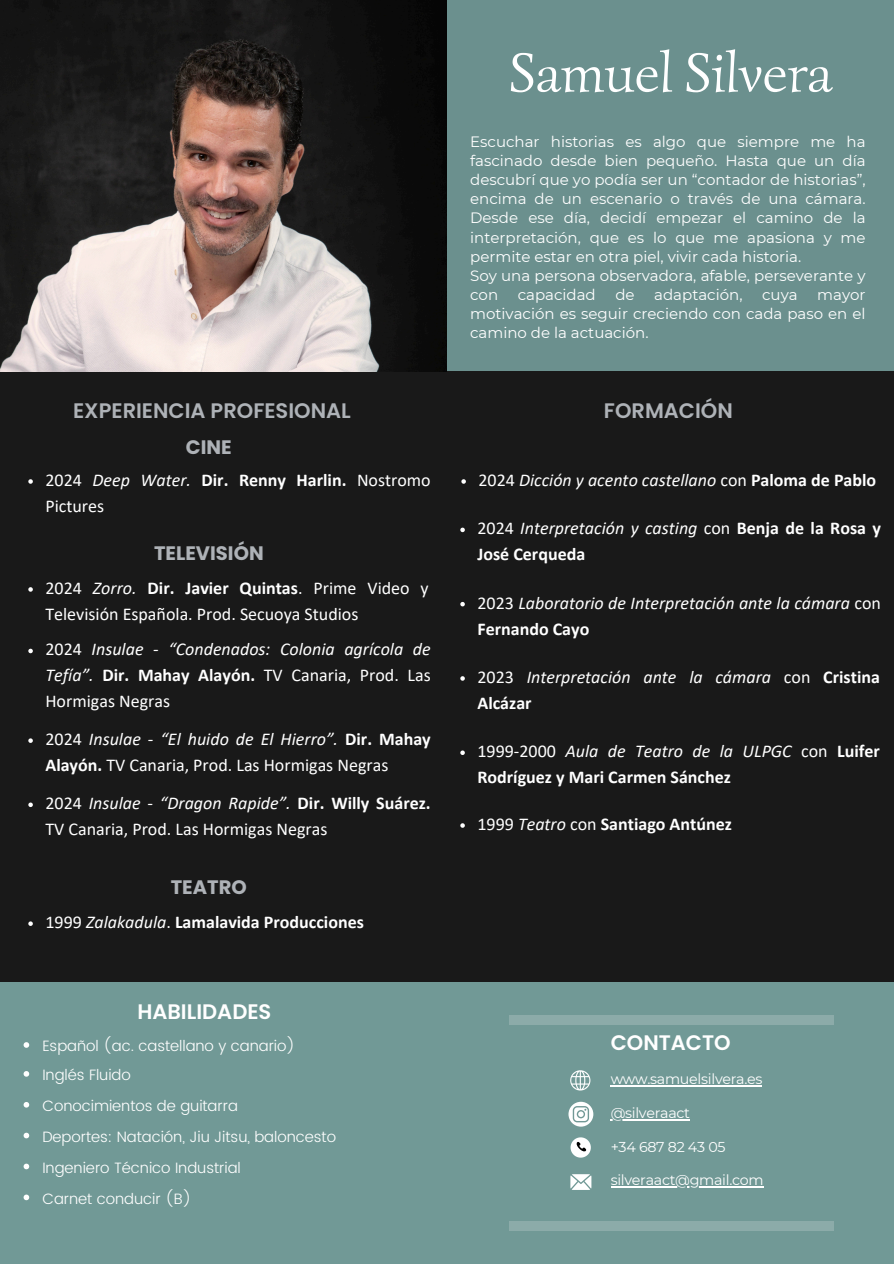
<style>
.page{position:relative;width:894px;height:1264px;background:#fff}
.page>*{position:absolute;margin:0;border:0;box-sizing:border-box;transform-origin:0 0}
.t1{font:55.8px "Simonetta";letter-spacing:-.005em;color:#fff}
.t2{font:600 21px "Poppins";color:#aeb2b7}
.t3{font:600 21px "Poppins";color:#fff}
.t4{font:700 19.5px "Poppins";color:#aeb2b7}
.t5{font:18px/25.8px "Calibri";color:#fff}
.t6{font:italic 18px/25.8px "Calibri";color:#fff}
.t7{font:700 18px/25.8px "Calibri";color:#fff}
.t8{font:15px/19.2px "Montserrat";color:#fff;text-align:justify}
.t9{font:300 15px "Poppins";letter-spacing:-.005em;color:#fff}
.t10{font:14.25px "Montserrat";letter-spacing:-.02em;color:#fff}
.s1{font-style:italic}
.s2{font-weight:700}
.s3{font-style:normal}
.s4{font-weight:700;font-style:normal}
.s5{font-weight:400}
.s6{font-weight:400;font-style:italic}
</style>
<div class="page">
<div style="left:0;top:0;width:893px;height:1263px;background:#191919"></div>
<div style="left:0;top:0;width:893px;height:371px;background:#6b908e"></div>
<div style="left:0;top:981px;width:893px;height:282px;background:#719996"></div>
<svg style="left:570px;top:1137px;width:20px;height:20px"></svg>
<img style="left:0;top:0;width:446px;height:371px">
<svg style="left:568px;top:1101px;width:25px;height:25px"></svg>
<svg style="left:570px;top:1174px;width:21px;height:15px"></svg>
<svg style="left:28px;top:479px;width:5px;height:5px"></svg>
<svg style="left:28px;top:648px;width:5px;height:5px"></svg>
<svg style="left:28px;top:587px;width:5px;height:4px"></svg>
<svg style="left:28px;top:738px;width:5px;height:5px"></svg>
<svg style="left:28px;top:802px;width:5px;height:5px"></svg>
<svg style="left:28px;top:921px;width:5px;height:4px"></svg>
<div style="left:508px;top:1221px;width:325px;height:9px;background:#8caba9"></div>
<div style="left:508px;top:1015px;width:325px;height:9px;background:#8caba9"></div>
<svg style="left:460px;top:527px;width:4px;height:5px"></svg>
<svg style="left:460px;top:602px;width:4px;height:4px"></svg>
<svg style="left:460px;top:676px;width:4px;height:4px"></svg>
<svg style="left:461px;top:479px;width:5px;height:5px"></svg>
<svg style="left:460px;top:750px;width:4px;height:5px"></svg>
<svg style="left:460px;top:823px;width:4px;height:4px"></svg>
<svg style="left:24px;top:1163px;width:5px;height:6px"></svg>
<svg style="left:24px;top:1102px;width:5px;height:5px"></svg>
<svg style="left:24px;top:1194px;width:5px;height:6px"></svg>
<svg style="left:24px;top:1132px;width:5px;height:6px"></svg>
<svg style="left:24px;top:1042px;width:5px;height:5px"></svg>
<svg style="left:24px;top:1071px;width:5px;height:5px"></svg>
<hr style="left:610px;top:1085px;width:152px;height:1px;background:#fff">
<hr style="left:610px;top:1118px;width:79px;height:2px;background:#fff">
<hr style="left:610px;top:1186px;width:153px;height:1px;background:#fff">
<svg style="left:570px;top:1070px;width:20px;height:20px"></svg>
<h1 class="t1" style="left:508px;top:38px;width:325px">Samuel Silvera</h1>
<h2 class="t2" style="left:73px;top:395px;width:279px">EXPERIENCIA PROFESIONAL</h2>
<h2 class="t4" style="left:186px;top:433px;width:47px">CINE</h2>
<p class="t5" style="left:45px;top:468px;width:387px">2024 <span class="s1">Deep Water.</span> <span class="s2">Dir. Renny Harlin.</span> Nostromo<br>Pictures</p>
<h2 class="t4" style="left:154px;top:539px;width:111px">TELEVISIÓN</h2>
<p class="t5" style="left:45px;top:576px;width:385px">2024 <span class="s1">Zorro.</span> <span class="s2">Dir. Javier Quintas</span>. Prime Video y<br>Televisión Española. Prod. Secuoya Studios</p>
<p class="t6" style="left:45px;top:638px;width:387px;text-align:justify"><span class="s3">2024</span> Insulae - “Condenados: Colonia agrícola de Tefía”. <span class="s4">Dir. Mahay Alayón.</span> <span class="s3">TV Canaria, Prod. Las Hormigas Negras</span></p>
<p class="t5" style="left:45px;top:727px;width:387px">2024 <span class="s1">Insulae - “El huido de El Hierro”.</span> <span class="s2">Dir. Mahay<br>Alayón.</span> TV Canaria, Prod. Las Hormigas Negras</p>
<p class="t5" style="left:45px;top:792px;width:387px">2024 <span class="s1">Insulae - “Dragon Rapide”.</span> <span class="s2">Dir. Willy Suárez.<br></span>TV Canaria, Prod. Las Hormigas Negras</p>
<h2 class="t4" style="left:171px;top:873px;width:77px">TEATRO</h2>
<p class="t7" style="left:45px;top:910px;width:320px"><span class="s5">1999</span> <span class="s6">Zalakadula</span><span class="s5">.</span> Lamalavida Producciones</p>
<p class="t3" style="left:137px;top:996px;width:135px">HABILIDADES</p>
<p class="t8" style="left:470px;top:132px;width:397px">Escuchar historias es algo que siempre me ha fascinado desde bien pequeño. Hasta que un día descubrí que yo podía ser un “contador de historias”, encima de un escenario o través de una cámara.<br>Desde ese día, decidí empezar el camino de la interpretación, que es lo que me apasiona y me permite estar en otra piel, vivir cada historia.</p>
<p class="t8" style="left:470px;top:266px;width:397px">Soy una persona observadora, afable, perseverante y con</p>
<p class="t8" style="left:517px;top:285px;width:79px">capacidad</p>
<p class="t8" style="left:615px;top:285px;width:21px">de</p>
<p class="t8" style="left:654px;top:285px;width:90px">adaptación,</p>
<p class="t8" style="left:761px;top:285px;width:37px">cuya</p>
<p class="t8" style="left:470px;top:285px;width:397px;text-indent:347px">mayor motivación es seguir creciendo con cada paso en el camino de la actuación.</p>
<p class="t2" style="left:603px;top:395px;width:130px">FORMACIÓN</p>
<h2 class="t6" style="left:478px;top:468px;width:399px"><span class="s3">2024</span> Dicción y acento castellano <span class="s3">con</span> <span class="s4">Paloma de Pablo</span></h2>
<p class="t7" style="left:477px;top:517px;width:405px"><span class="s5">2024</span> <span class="s6">Interpretación y casting</span> <span class="s5">con</span> Benja de la Rosa y<br>José Cerqueda</p>
<p class="t6" style="left:477px;top:591px;width:405px"><span class="s3">2023</span> Laboratorio de Interpretación ante la cámara <span class="s3">con<br></span><span class="s4">Fernando Cayo</span></p>
<p class="t6" style="left:477px;top:665px;width:404px"><span class="s3">2023</span> Interpretación ante la cámara <span class="s3">con</span> <span class="s4">Cristina<br>Alcázar</span></p>
<p class="t7" style="left:477px;top:739px;width:404px"><span class="s5">1999-2000</span> <span class="s6">Aula de Teatro de la ULPGC</span> <span class="s5">con</span> Luifer<br>Rodríguez y Mari Carmen Sánchez</p>
<h2 class="t7" style="left:477px;top:812px;width:256px"><span class="s5">1999</span> <span class="s6">Teatro</span> <span class="s5">con</span> Santiago Antúnez</h2>
<p class="t3" style="left:610px;top:1027px;width:121px">CONTACTO</p>
<p class="t9" style="left:42px;top:1037px;width:254px">Español (ac. castellano y canario)</p>
<h2 class="t9" style="left:42px;top:1066px;width:90px">Inglés Fluido</h2>
<p class="t10" style="left:610px;top:1070px;width:153px">www.samuelsilvera.es</p>
<p class="t10" style="left:610px;top:1104px;width:81px">@silveraact</p>
<p class="t10" style="left:610px;top:1137px;width:116px">+34 687 82 43 05</p>
<p class="t10" style="left:610px;top:1171px;width:154px">silveraact@gmail.com</p>
<p class="t9" style="left:42px;top:1096px;width:197px">Conocimientos de guitarra</p>
<p class="t9" style="left:42px;top:1127px;width:295px">Deportes: Natación, Jiu Jitsu, baloncesto</p>
<p class="t9" style="left:42px;top:1158px;width:200px">Ingeniero Técnico Industrial</p>
<p class="t9" style="left:42px;top:1189px;width:150px">Carnet conducir (B)</p>
</div>
